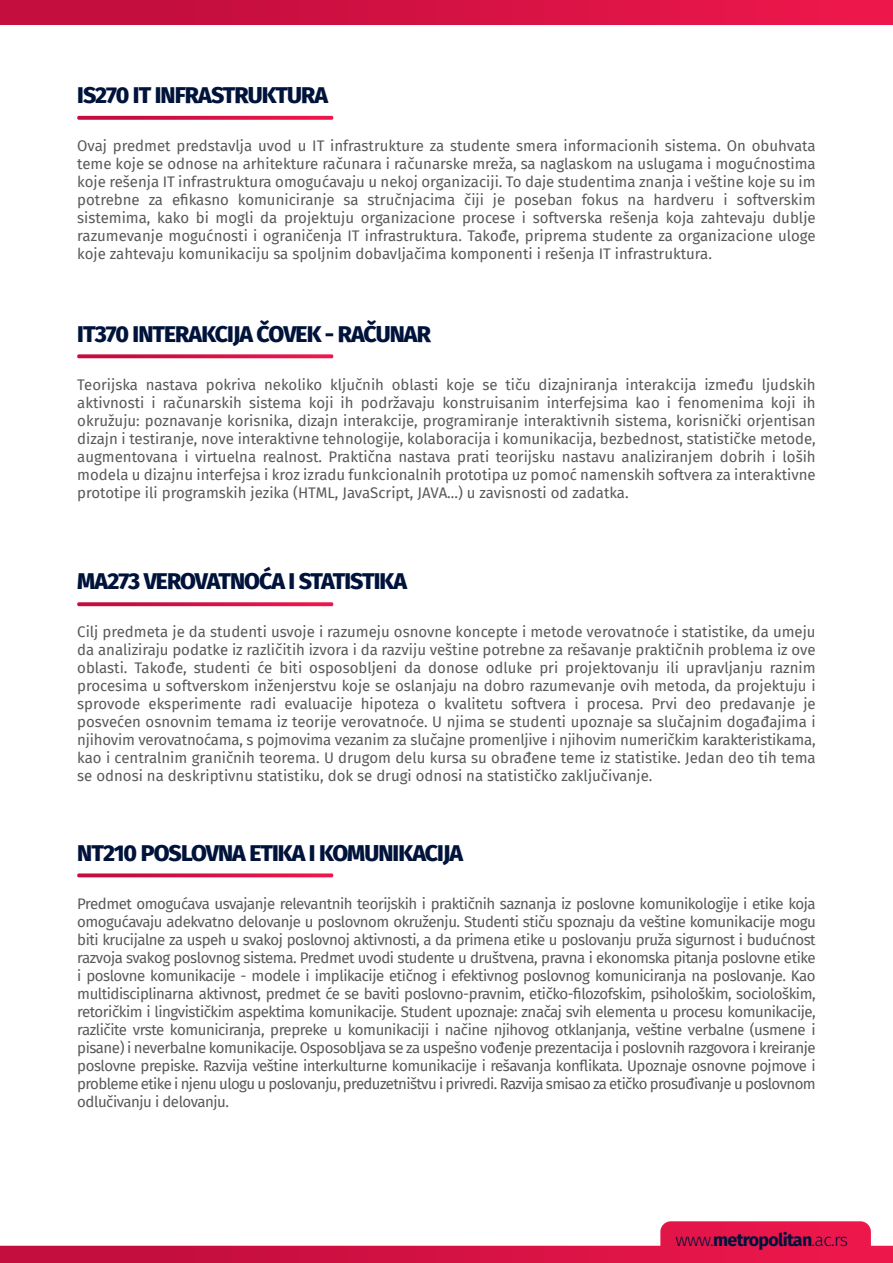
<style>
.page{position:relative;width:893px;height:1263px;background:#fff}
.page>*{position:absolute;margin:0;border:0;box-sizing:border-box;transform-origin:0 0}
.t1{font:800 22.95px "Fira Sans";letter-spacing:-.04em;color:#00133b}
.t2{font:700 17.85px "Fira Sans";letter-spacing:-.04em;color:#00133b}
.t3{font:15px/18px "Fira Sans";color:#58595b;text-align:justify}
.s1{font-weight:300}
</style>
<div class="page">
<div style="left:0;top:0;width:893px;height:24px;background:linear-gradient(to right,#bd0c3c,#ee174c)"></div>
<svg style="left:0;top:1221px;width:893px;height:42px"></svg>
<svg style="left:77px;top:116px;width:256px;height:4px"></svg>
<svg style="left:77px;top:354px;width:256px;height:4px"></svg>
<svg style="left:77px;top:602px;width:256px;height:4px"></svg>
<svg style="left:77px;top:873px;width:256px;height:4px"></svg>
<h1 class="t1" style="left:77px;top:75px;width:252px">IS270 IT INFRASTRUKTURA</h1>
<p class="t3" style="left:77px;top:136px;width:740px">Ovaj predmet predstavlja uvod u IT infrastrukture za studente smera informacionih sistema. On obuhvata teme koje se odnose na arhitekture računara i računarske mreža, sa naglaskom na uslugama i mogućnostima koje rešenja IT infrastruktura omogućavaju u nekoj organizaciji. To daje studentima znanja i veštine koje su im potrebne za efikasno komuniciranje sa stručnjacima čiji je poseban fokus na hardveru i softverskim sistemima, kako bi mogli da projektuju organizacione procese i softverska rešenja koja zahtevaju dublje razumevanje mogućnosti i ograničenja IT infrastruktura. Takođe, priprema studente za organizacione uloge koje zahtevaju komunikaciju sa spoljnim dobavljačima komponenti i rešenja IT infrastruktura.</p>
<h1 class="t1" style="left:77px;top:314px;width:355px">IT370 INTERAKCIJA ČOVEK - RAČUNAR</h1>
<p class="t3" style="left:77px;top:375px;width:740px">Teorijska nastava pokriva nekoliko ključnih oblasti koje se tiču dizajniranja interakcija između ljudskih aktivnosti i računarskih sistema koji ih podržavaju konstruisanim interfejsima kao i fenomenima koji ih okružuju: poznavanje korisnika, dizajn interakcije, programiranje interaktivnih sistema, korisnički orjentisan dizajn i testiranje, nove interaktivne tehnologije, kolaboracija i komunikacija, bezbednost, statističke metode, augmentovana i virtuelna realnost. Praktična nastava prati teorijsku nastavu analiziranjem dobrih i loših modela u dizajnu interfejsa i kroz izradu funkcionalnih prototipa uz pomoć namenskih softvera za interaktivne prototipe ili programskih jezika (HTML, JavaScript, JAVA...) u zavisnosti od zadatka.</p>
<h1 class="t1" style="left:77px;top:561px;width:331px">MA273 VEROVATNOĆA I STATISTIKA</h1>
<p class="t3" style="left:77px;top:623px;width:740px">Cilj predmeta je da studenti usvoje i razumeju osnovne koncepte i metode verovatnoće i statistike, da umeju da analiziraju podatke iz različitih izvora i da razviju veštine potrebne za rešavanje praktičnih problema iz ove oblasti. Takođe, studenti će biti osposobljeni da donose odluke pri projektovanju ili upravljanju raznim procesima u softverskom inženjerstvu koje se oslanjaju na dobro razumevanje ovih metoda, da projektuju i sprovode eksperimente radi evaluacije hipoteza o kvalitetu softvera i procesa. Prvi deo predavanje je posvećen osnovnim temama iz teorije verovatnoće. U njima se studenti upoznaje sa slučajnim događajima i njihovim verovatnoćama, s pojmovima vezanim za slučajne promenljive i njihovim numeričkim karakteristikama, kao i centralnim graničnih teorema. U drugom delu kursa su obrađene teme iz statistike. Jedan deo tih tema se odnosi na deskriptivnu statistiku, dok se drugi odnosi na statističko zaključivanje.</p>
<h1 class="t1" style="left:77px;top:833px;width:387px">NT210 POSLOVNA ETIKA I KOMUNIKACIJA</h1>
<p class="t3" style="left:77px;top:894px;width:740px">Predmet omogućava usvajanje relevantnih teorijskih i praktičnih saznanja iz poslovne komunikologije i etike koja omogućavaju adekvatno delovanje u poslovnom okruženju. Studenti stiču spoznaju da veštine komunikacije mogu biti krucijalne za uspeh u svakoj poslovnoj aktivnosti, a da primena etike u poslovanju pruža sigurnost i budućnost razvoja svakog poslovnog sistema. Predmet uvodi studente u društvena, pravna i ekonomska pitanja poslovne etike i poslovne komunikacije - modele i implikacije etičnog i efektivnog poslovnog komuniciranja na poslovanje. Kao multidisciplinarna aktivnost, predmet će se baviti poslovno-pravnim, etičko-filozofskim, psihološkim, sociološkim, retoričkim i lingvističkim aspektima komunikacije. Student upoznaje: značaj svih elementa u procesu komunikacije, različite vrste komuniciranja, prepreke u komunikaciji i načine njihovog otklanjanja, veštine verbalne (usmene i pisane) i neverbalne komunikacije. Osposobljava se za uspešno vođenje prezentacija i poslovnih razgovora i kreiranje poslovne prepiske. Razvija veštine interkulturne komunikacije i rešavanja konflikata. Upoznaje osnovne pojmove i probleme etike i njenu ulogu u poslovanju, preduzetništvu i privredi. Razvija smisao za etičko prosuđivanje u poslovnom odlučivanju i delovanju.</p>
<p class="t2" style="left:675px;top:1224px;width:174px"><span class="s1">www.</span>metropolitan<span class="s1">.ac.rs</span></p>
</div>
